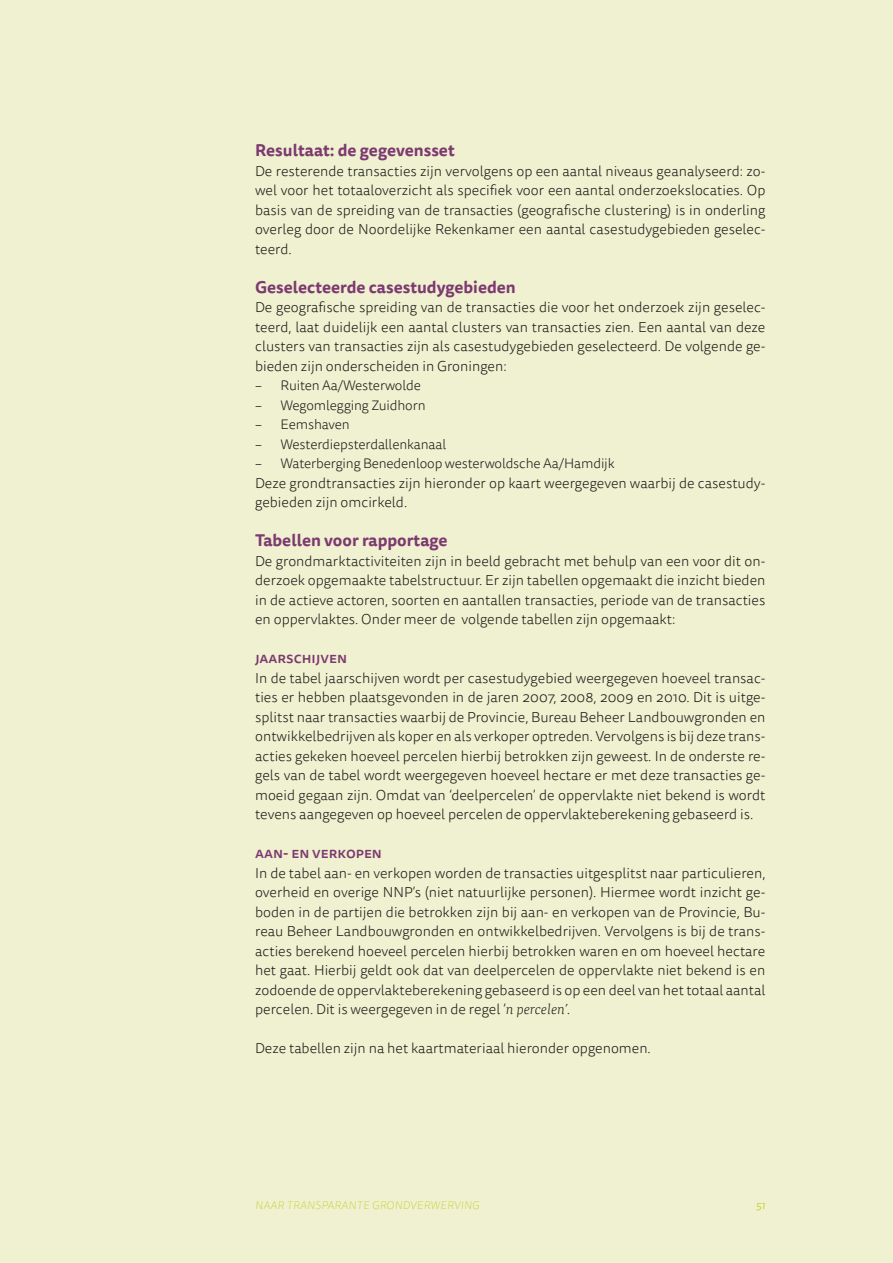
<style>
.page{position:relative;width:893px;height:1263px;background:#eff1d0}
.page>*{position:absolute;margin:0;border:0;box-sizing:border-box;transform-origin:0 0}
.t1{font:700 16.5px "Tisa Sans OT";color:#7d3970}
.t2{font:500 15px "Tisa Sans OT";color:#7d3970}
.t3{font:300 14.4px/19.5px "Tisa Sans OT";color:#1d1d1b;text-align:justify}
.t4{font:300 13.8px "Tisa Sans OT";letter-spacing:-.01em;color:#1d1d1b}
.t5{font:italic 100 11.4px "Tisa Sans OT";letter-spacing:.04em;color:#bbc703}
.t6{font:italic 300 11.4px "Tisa Sans OT";color:#bbc703}
.s1{font-family:"Tisa OT";font-style:italic}
</style>
<div class="page">
<p class="t1" style="left:255px;top:140px;width:201px">Resultaat: de gegevensset</p>
<p class="t3" style="left:255px;top:162px;width:512px">De resterende transacties zijn vervolgens op een aantal niveaus geanalyseerd: zo&shy;wel voor het totaaloverzicht als specifiek voor een aantal onderzoekslocaties. Op basis van de spreiding van de transacties (geografische clustering) is in onderling overleg door de N oordelijke Rekenkamer een aantal casestudygebieden geselec&shy;teerd.</p>
<p class="t1" style="left:255px;top:276px;width:262px">Geselecteerde casestudygebieden</p>
<p class="t3" style="left:255px;top:298px;width:512px">De geografische spreiding van de transacties die voor het onderzoek zijn geselec&shy;teerd, laat duidelijk een aantal clusters van transacties zien. Een aantal van deze clusters van transacties zijn als casestudygebieden geselecteerd. De volgende ge&shy;bieden zijn onderscheiden in Groningen:</p>
<p class="t4" style="left:255px;top:377px;width:167px">– Ruiten Aa/Westerwolde</p>
<p class="t4" style="left:255px;top:397px;width:172px">– Wegomlegging Zuidhorn</p>
<p class="t4" style="left:255px;top:416px;width:96px">– Eemshaven</p>
<p class="t4" style="left:255px;top:436px;width:193px">– Westerdiepsterdallenkanaal</p>
<p class="t4" style="left:255px;top:455px;width:361px">– Waterberging Benedenloop westerwoldsche Aa/H amdijk</p>
<p class="t3" style="left:255px;top:474px;width:512px">Deze grondtransacties zijn hieronder op kaart weergegeven waarbij de casestudy&shy;gebieden zijn omcirkeld.</p>
<p class="t1" style="left:255px;top:530px;width:194px">Tabellen voor rapportage</p>
<p class="t3" style="left:255px;top:552px;width:512px">De grondmarktactiviteiten zijn in beeld gebracht met behulp van een voor dit on&shy;derzoek opgemaakte tabelstructuur. E r zijn tabellen opgemaakt die inzicht bieden in de actieve actoren, soorten en aantallen transacties, periode van de transacties en oppervlaktes. Onder meer de volgende tabellen zijn opgemaakt:</p>
<p class="t2" style="left:255px;top:648px;width:93px">jaarschijven</p>
<p class="t3" style="left:255px;top:669px;width:512px">I n de tabel jaarschijven wordt per casestudygebied weergegeven hoeveel transac&shy;ties er hebben plaatsgevonden in de jaren 2007, 2008, 2009 en 2010. Dit is uitge&shy;splitst naar transacties waarbij de Provincie, Bureau Beheer Landbouwgronden en ontwikkelbedrijven als koper en als verkoper optreden. Vervolgens is bij deze trans&shy;acties gekeken hoeveel percelen hierbij betrokken zijn geweest. I n de onderste re&shy;gels van de tabel wordt weergegeven hoeveel hectare er met deze transacties ge&shy;moeid gegaan zijn. Omdat van ‘deelpercelen’ de oppervlakte niet bekend is wordt tevens aangegeven op hoeveel percelen de oppervlakteberekening gebaseerd is.</p>
<p class="t2" style="left:255px;top:843px;width:128px">aan- en verkopen</p>
<p class="t3" style="left:255px;top:864px;width:512px">I n de tabel aan- en verkopen worden de transacties uitgesplitst naar particulieren, overheid en overige NNP</p>
<p class="t3" style="left:255px;top:883px;width:512px;text-indent:157px">’s (niet natuurlijke personen). H iermee wordt inzicht ge&shy;boden in de partijen die betrokken zijn bij aan- en verkopen van de Provincie, Bu&shy;reau Beheer Landbouwgronden en ontwikkelbedrijven. Vervolgens is bij de trans&shy;acties berekend hoeveel percelen hierbij betrokken waren en om hoeveel hectare het gaat. H ierbij geldt ook dat van deelpercelen de oppervlakte niet bekend is en zodoende de oppervlakteberekening gebaseerd is op een deel van het totaal aantal percelen. Dit is weergegeven in de regel ’<span class="s1">n percelen’.</span></p>
<p class="t3" style="left:255px;top:1039px;width:397px">Deze tabellen zijn na het kaartmateriaal hieronder opgenomen.</p>
<p class="t5" style="left:255px;top:1198px;width:226px">NAAR TRANSPARANTE GRONDVERWERVING</p>
<p class="t6" style="left:756px;top:1198px;width:11px">51</p>
</div>
